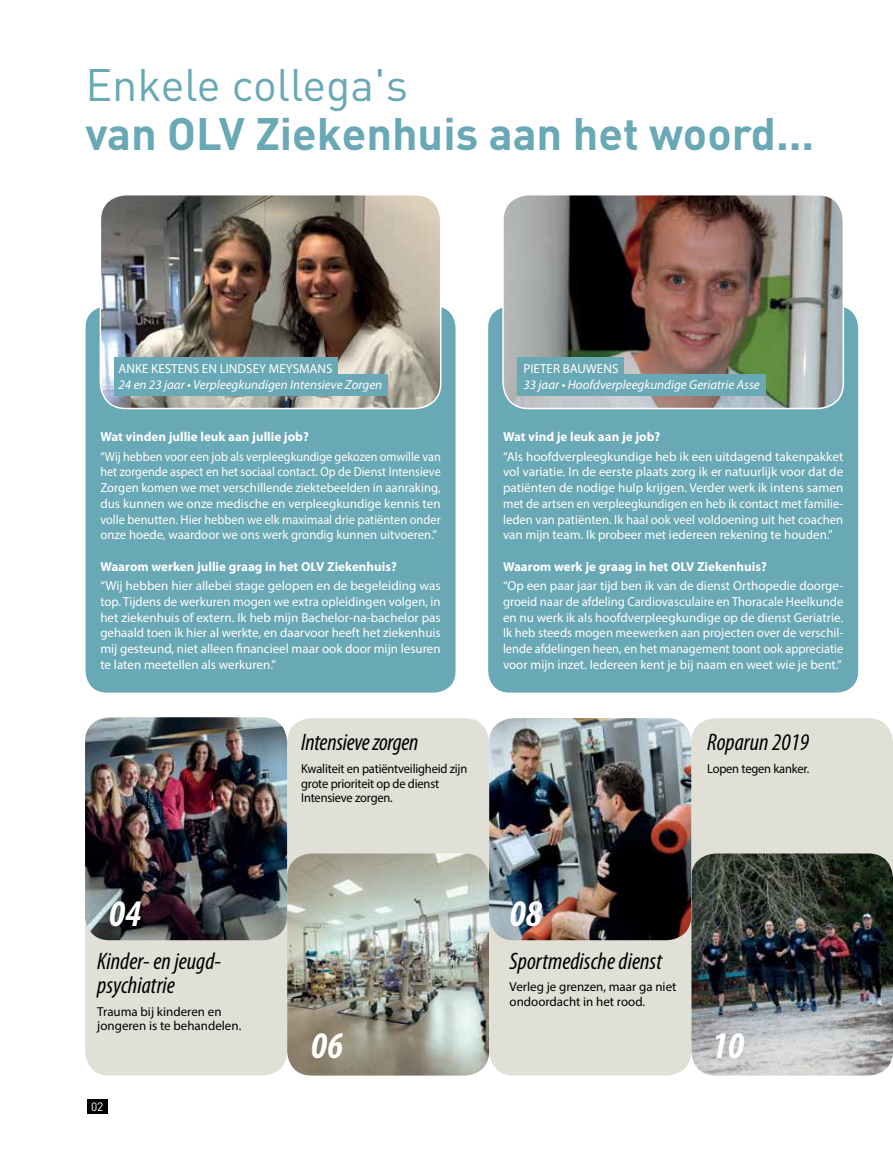
<style>
.page{position:relative;width:893px;height:1149px;background:#fff}
.page>*{position:absolute;margin:0;border:0;box-sizing:border-box;transform-origin:0 0}
.t1{font:700 44.85px "DIN";color:#69a8b5}
.t2{font:44.85px "DIN";color:#69a8b5}
.t3{font:italic 700 condensed 37.8px "Myriad Pro";color:#fff}
.t4{font:italic condensed 24px/24.5px "Myriad Pro";color:#000}
.t5{font:13.05px/15.6px "Myriad Pro";color:#fff;text-align:justify}
.t6{font:13.05px/15.6px "Myriad Pro";color:#fff;text-align:justify;scale:.93 1}
.t7{font:700 13.05px "Myriad Pro";color:#fff}
.t8{font:13.05px/14.5px "Myriad Pro";letter-spacing:-.015em;color:#000;scale:.96 1}
.t9{font:13.05px/14.5px "Myriad Pro";letter-spacing:-.015em;color:#000}
.t10{font:italic 13.05px "Myriad Pro";color:#fff}
.t11{font:12px "DIN";color:#fff}
</style>
<div class="page">
<div style="left:488px;top:306px;width:370px;height:386px;background:#69a8b5;border-radius:21px"></div>
<div style="left:86px;top:306px;width:369px;height:386px;background:#69a8b5;border-radius:21px"></div>
<div style="left:287px;top:718px;width:202px;height:234px;background:#e1e0d6;border-radius:25px"></div>
<img style="left:287px;top:853px;width:202px;height:222px">
<div style="left:85px;top:840px;width:202px;height:235px;background:#e1e0d6;border-radius:25px"></div>
<div style="left:691px;top:718px;width:202px;height:234px;background:#e1e0d6;border-radius:25px"></div>
<img style="left:691px;top:853px;width:202px;height:222px">
<div style="left:489px;top:840px;width:202px;height:235px;background:#e1e0d6;border-radius:25px"></div>
<img style="left:489px;top:718px;width:202px;height:221px">
<div style="left:87px;top:1098px;width:21px;height:15px;background:#000"></div>
<img style="left:85px;top:717px;width:202px;height:222px">
<img style="left:100px;top:197px;width:341px;height:211px">
<div style="left:100px;top:194px;width:341px;height:215px;border:2px solid #fff;border-radius:26px"></div>
<div style="left:114px;top:357px;width:223px;height:34px;background:#69a8b5"></div>
<div style="left:114px;top:374px;width:273px;height:21px;background:#69a8b5"></div>
<img style="left:505px;top:197px;width:338px;height:211px">
<div style="left:502px;top:194px;width:342px;height:215px;border:2px solid #fff;border-radius:26px"></div>
<div style="left:517px;top:357px;width:106px;height:34px;background:#69a8b5"></div>
<div style="left:517px;top:374px;width:248px;height:21px;background:#69a8b5"></div>
<h1 class="t2" style="left:85px;top:57px;width:324px">Enkele collega's</h1>
<h1 class="t1" style="left:85px;top:105px;width:730px">van OLV Ziekenhuis aan het woord...</h1>
<p class="t5" style="left:118px;top:361px;width:216px">ANKE KESTENS EN LINDSEY MEYSMANS</p>
<p class="t10" style="left:118px;top:377px;width:265px">24 en 23 jaar • Verpleegkundigen Intensieve Zorgen</p>
<p class="t7" style="left:100px;top:429px;width:210px">Wat vinden jullie leuk aan jullie job?</p>
<p class="t6" style="left:100px;top:448px;width:367px">“Wij hebben voor een job als verpleegkundige gekozen omwille van het zorgende aspect en het sociaal contact. Op de Dienst Intensieve Zorgen komen we met verschillende ziektebeelden in aanraking, dus kunnen we onze medische en verpleegkundige kennis ten volle benutten. Hier hebben we elk maximaal drie patiënten onder onze hoede, waardoor we ons werk grondig kunnen uitvoeren.”</p>
<p class="t7" style="left:100px;top:558px;width:298px">Waarom werken jullie graag in het OLV Ziekenhuis?</p>
<p class="t5" style="left:100px;top:578px;width:342px">“Wij hebben hier allebei stage gelopen en de begeleiding was top. Tijdens de werkuren mogen we extra opleidingen volgen, in het ziekenhuis of extern. Ik heb mijn Bachelor-na-bachelor pas gehaald toen ik hier al werkte, en daarvoor heeft het ziekenhuis mij gesteund, niet alleen financieel maar ook door mijn lesuren te laten meetellen als werkuren.”</p>
<h3 class="t4" style="left:301px;top:730px;width:119px">Intensieve zorgen</h3>
<p class="t8" style="left:301px;top:761px;width:175px">Kwaliteit en patiëntveiligheid zijn grote prioriteit op de dienst<br>Intensieve zorgen.</p>
<p class="t5" style="left:523px;top:361px;width:97px">PIETER BAUWENS</p>
<p class="t10" style="left:523px;top:377px;width:238px">33 jaar • Hoofdverpleegkundige Geriatrie Asse</p>
<p class="t7" style="left:503px;top:429px;width:159px">Wat vind je leuk aan je job?</p>
<p class="t5" style="left:503px;top:448px;width:342px">“Als hoofdverpleegkundige heb ik een uitdagend takenpakket vol variatie. In de eerste plaats zorg ik er natuurlijk voor dat de patiënten de nodige hulp krijgen. Verder werk ik intens samen met de artsen en verpleegkundigen en heb ik contact met familie&shy;leden van patiënten. Ik haal ook veel voldoening uit het coachen van mijn team. Ik probeer met iedereen rekening te houden.”</p>
<p class="t7" style="left:503px;top:558px;width:265px">Waarom werk je graag in het OLV Ziekenhuis?</p>
<p class="t5" style="left:503px;top:578px;width:342px">“Op een paar jaar tijd ben ik van de dienst Orthopedie doorge&shy;groeid naar de afdeling Cardiovasculaire en Thoracale Heelkunde en nu werk ik als hoofdverpleegkundige op de dienst Geriatrie.<br>Ik heb steeds mogen meewerken aan projecten over de verschil&shy;lende afdelingen heen, en het management toont ook appreciatie voor mijn inzet. Iedereen kent je bij naam en weet wie je bent.”</p>
<h3 class="t4" style="left:707px;top:730px;width:103px">Roparun 2019</h3>
<p class="t8" style="left:707px;top:761px;width:108px">Lopen tegen kanker.</p>
<h2 class="t3" style="left:109px;top:889px;width:34px">04</h2>
<h2 class="t3" style="left:510px;top:889px;width:34px">08</h2>
<h3 class="t4" style="left:97px;top:948px;width:124px">Kinder- en jeugd&shy;psychiatrie</h3>
<p class="t9" style="left:97px;top:1003px;width:146px">Trauma bij kinderen en jongeren is te behandelen.</p>
<p class="t11" style="left:91px;top:1098px;width:14px">02</p>
<h2 class="t3" style="left:311px;top:1021px;width:34px">06</h2>
<h3 class="t4" style="left:510px;top:948px;width:154px">Sportmedische dienst</h3>
<p class="t9" style="left:510px;top:979px;width:168px">Verleg je grenzen, maar ga niet ondoordacht in het rood.</p>
<h2 class="t3" style="left:712px;top:1021px;width:34px">10</h2>
</div>
